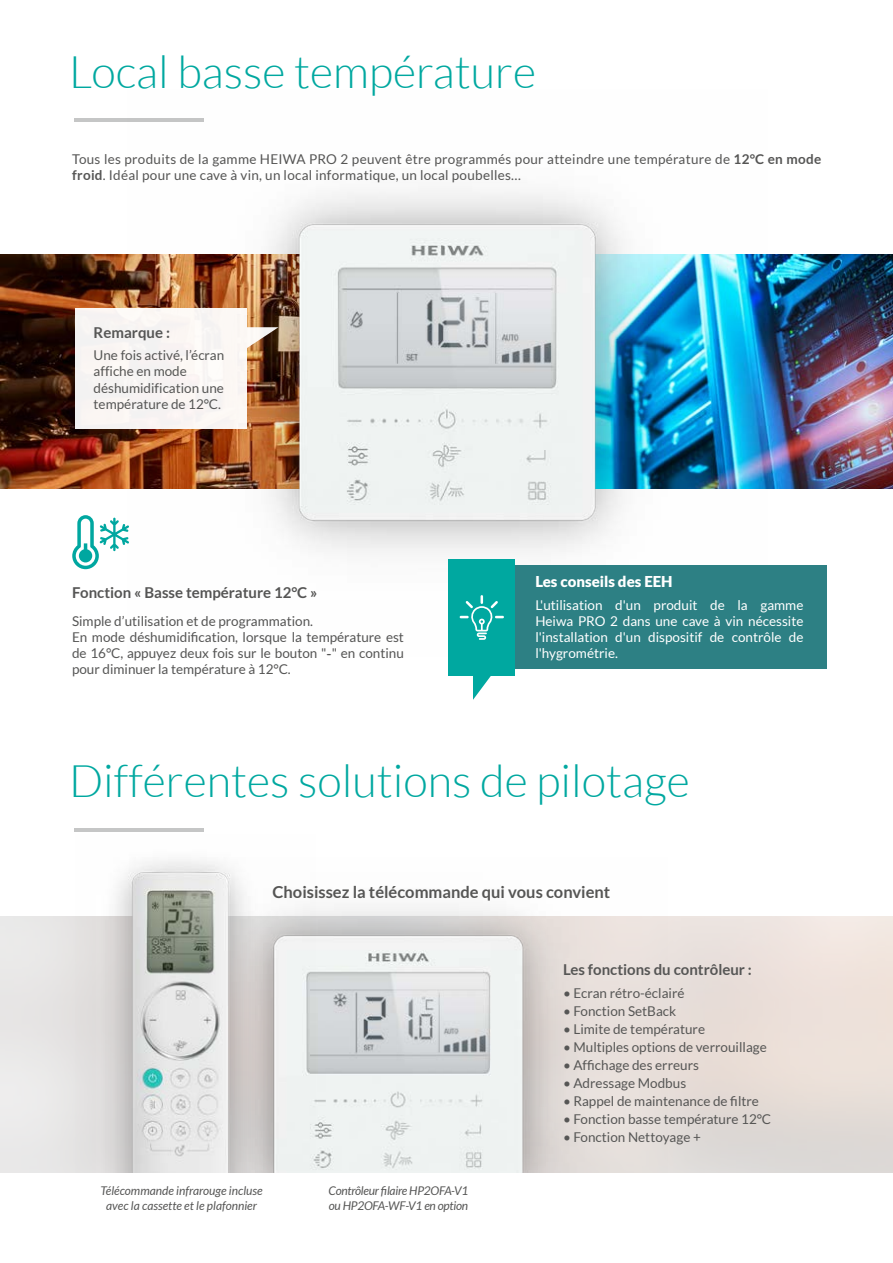
<style>
.page{position:relative;width:893px;height:1263px;background:#fff}
.page>*{position:absolute;margin:0;border:0;box-sizing:border-box;transform-origin:0 0}
.t1{font:300 45px "Lato";color:#00a8a0}
.t2{font:700 16.5px "Lato";color:#565655}
.t3{font:700 15px "Lato";color:#565655}
.t4{font:900 15px "Lato";color:#fff}
.t5{font:13.5px/16.2px "Lato";color:#565655}
.t6{font:13.5px/16.2px "Lato";letter-spacing:.02em;color:#565655}
.t7{font:13.5px/16.2px "Lato";color:#fff;text-align:justify}
.t8{font:italic 12px/15px "Lato";color:#565655;text-align:center}
.t9{font:italic 12px/15px "Lato";letter-spacing:-.02em;color:#565655}
.s1{font-weight:700}
.s2{font-family:"Bariol";font-weight:700}
</style>
<div class="page">
<hr style="left:74px;top:118px;width:129px;height:4px;background:#c5c6c6">
<hr style="left:74px;top:828px;width:129px;height:4px;background:#c5c6c6">
<img style="left:768px;top:254px;width:125px;height:235px">
<svg style="left:72px;top:515px;width:56px;height:54px"></svg>
<img style="left:0;top:254px;width:128px;height:235px">
<img style="left:128px;top:118px;width:640px;height:539px">
<svg style="left:449px;top:559px;width:378px;height:141px"></svg>
<div style="left:75px;top:308px;width:172px;height:121px;background:#f8f4f3"></div>
<svg style="left:247px;top:327px;width:32px;height:28px"></svg>
<svg style="left:0;top:916px;width:893px;height:257px;background:#e7e0dc"></svg>
<img style="left:315px;top:907px;width:352px;height:266px">
<img style="left:75px;top:860px;width:240px;height:313px">
<h1 class="t1" style="left:69px;top:47px;width:468px">Local basse température</h1>
<p class="t6" style="left:72px;top:151px;width:750px">Tous les produits de la gamme HEIWA PRO 2 peuvent être programmés pour atteindre une température de <span class="s1">12°C en mode froid</span>. Idéal pour une cave à vin, un local informatique, un local poubelles…</p>
<p class="t3" style="left:94px;top:323px;width:78px">Remarque :</p>
<p class="t5" style="left:94px;top:347px;width:132px">Une fois activé, l’écran affiche en mode déshumidification une température de 12°C.</p>
<p class="t3" style="left:72px;top:584px;width:247px">Fonction « Basse température 12°C »</p>
<p class="t5" style="left:72px;top:613px;width:333px">Simple d’utilisation et de programmation.<br>En mode déshumidification, lorsque la température est de 16°C, appuyez deux fois sur le bouton "<span class="s2">-</span>" en continu pour diminuer la température à 12°C.</p>
<p class="t4" style="left:535px;top:573px;width:139px">Les conseils des EEH</p>
<p class="t7" style="left:535px;top:597px;width:270px">L'utilisation d'un produit de la gamme Heiwa PRO 2 dans une cave à vin nécessite l'installation d'un dispositif de contrôle de l'hygrométrie.</p>
<h1 class="t1" style="left:69px;top:757px;width:622px">Différentes solutions de pilotage</h1>
<p class="t2" style="left:273px;top:883px;width:339px">Choisissez la télécommande qui vous convient</p>
<p class="t8" style="left:101px;top:1184px;width:164px">Télécommande infrarouge incluse avec la cassette et le plafonnier</p>
<p class="t9" style="left:329px;top:1184px;width:141px">Contrôleur filaire HP2OFA-V1 ou HP2OFA-WF-V1 en option</p>
<p class="t3" style="left:563px;top:961px;width:190px">Les fonctions du contrôleur :</p>
<p class="t5" style="left:563px;top:985px;width:123px">• Ecran rétro-éclairé</p>
<p class="t5" style="left:563px;top:1003px;width:115px">• Fonction SetBack</p>
<p class="t5" style="left:563px;top:1021px;width:144px">• Limite de température</p>
<p class="t5" style="left:563px;top:1039px;width:205px">• Multiples options de verrouillage</p>
<p class="t5" style="left:563px;top:1057px;width:138px">• Affichage des erreurs</p>
<p class="t5" style="left:563px;top:1075px;width:125px">• Adressage Modbus</p>
<p class="t5" style="left:563px;top:1093px;width:198px">• Rappel de maintenance de filtre</p>
<p class="t5" style="left:563px;top:1111px;width:210px">• Fonction basse température 12°C</p>
<p class="t5" style="left:563px;top:1129px;width:139px">• Fonction Nettoyage +</p>
</div>
